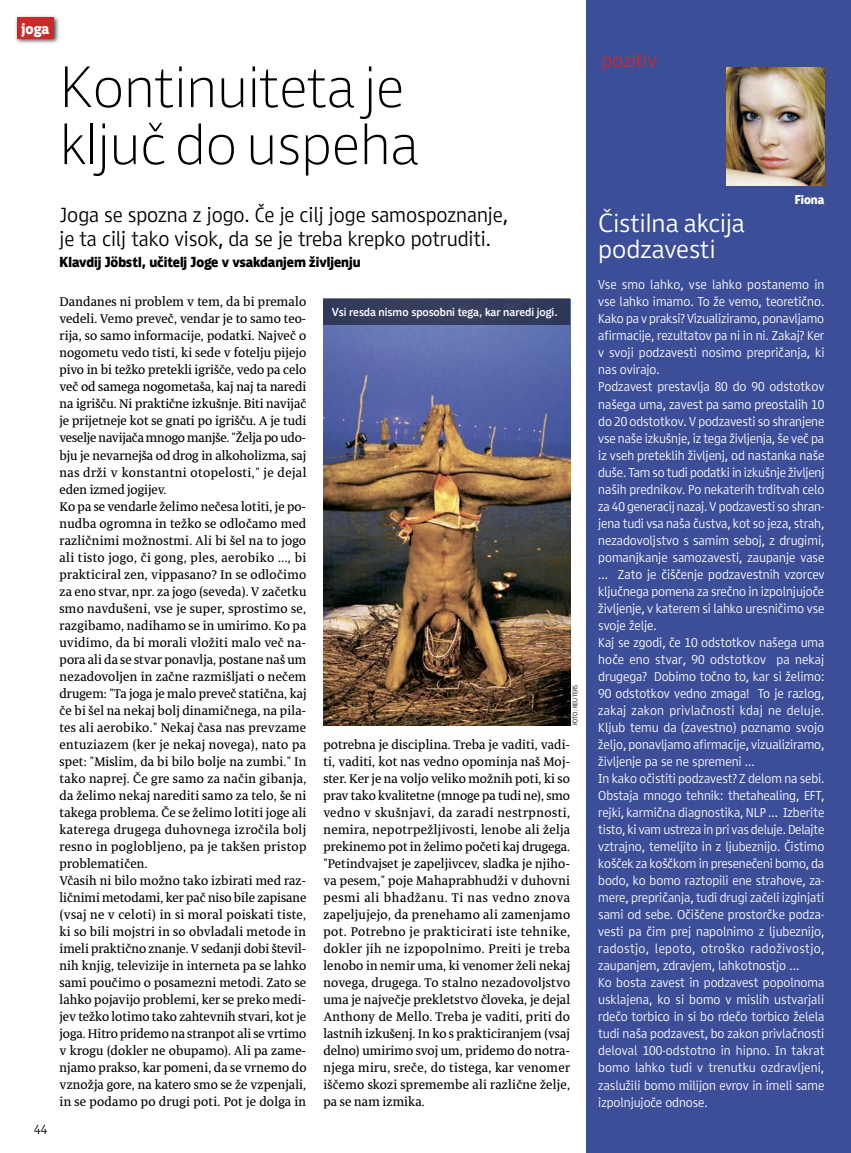
<style>
.page{position:relative;width:851px;height:1153px;background:#fff}
.page>*{position:absolute;margin:0;border:0;box-sizing:border-box;transform-origin:0 0}
.t1{font:300 60px/57px "Toti Sans";letter-spacing:-.01em;color:#000}
.t2{font:27px/26.2px "Toti Sans";color:#fff}
.t3{font:21px/24px "Toti Mali";letter-spacing:-.005em;color:#000}
.t4{font:21px "Toti Sans";letter-spacing:-.01em;color:#cc2a2a}
.t5{font:800 15.75px "Toti Slab";color:#fff}
.t6{font:800 15px "Toti Sans";color:#000}
.t7{font:13.5px "Toti Mali";color:#000}
.t8{font:13.2px/17px "Toti Mali";letter-spacing:-.005em;color:#fff}
.t9{font:800 13.2px "Toti Sans";color:#fff}
.t10{font:12.75px/17px "Toti Serif";letter-spacing:.01em;color:#000}
.t11{font:700 12px "Toti Sans";color:#fff}
.t12{font:6.75px "Toti Mali";color:#000}
</style>
<div class="page">
<img style="left:323px;top:325px;width:247px;height:400px">
<div style="left:14px;top:14px;width:47px;height:31px;background:#000;opacity:.75"></div>
<div style="left:17px;top:17px;width:37px;height:21px;background:#cc2a2a"></div>
<div style="left:323px;top:298px;width:247px;height:27px;background:#343d5c"></div>
<div style="left:586px;top:0;width:264px;height:1152px;background:#3c4e98"></div>
<img style="left:726px;top:67px;width:98px;height:118px">
<p class="t5" style="left:21px;top:19px;width:30px">joga</p>
<p class="t7" style="left:34px;top:1121px;width:15px">44</p>
<p class="t1" style="left:60px;top:58px;width:361px">Kontinuiteta je ključ do uspeha</p>
<p class="t3" style="left:60px;top:202px;width:450px">Joga se spozna z jogo. Če je cilj joge samospoznanje, je ta cilj tako visok, da se je treba krepko potruditi.</p>
<p class="t6" style="left:60px;top:252px;width:302px">Klavdij Jöbstl, učitelj Joge v vsakdanjem življenju</p>
<p class="t10" style="left:60px;top:293px;width:248px">Dandanes ni problem v tem, da bi premalo vedeli. Vemo preveč, vendar je to samo teo&shy;rija, so samo informacije, podatki. Največ o nogometu vedo tisti, ki sede v fotelju pijejo pivo in bi težko pretekli igrišče, vedo pa celo več od samega nogometaša, kaj naj ta naredi na igrišču. Ni praktične izkušnje. Biti navijač je prijetneje kot se gnati po igrišču. A je tudi veselje navijača mnogo manjše. "Želja po udo&shy;bju je nevarnejša od drog in alkoholizma, saj nas drži v konstantni otopelosti," je dejal eden izmed jogijev.<br>Ko pa se vendarle želimo nečesa lotiti, je po&shy;nudba ogromna in težko se odločamo med različnimi možnostmi. Ali bi šel na to jogo ali tisto jogo, či gong, ples, aerobiko ..., bi prakticiral zen, vippasano? In se odločimo za eno stvar, npr. za jogo (seveda). V začetku smo navdušeni, vse je super, sprostimo se, razgibamo, nadihamo se in umirimo. Ko pa uvidimo, da bi morali vložiti malo več na&shy;pora ali da se stvar ponavlja, postane naš um nezadovoljen in začne razmišljati o nečem drugem: "Ta joga je malo preveč statična, kaj če bi šel na nekaj bolj dinamičnega, na pila&shy;tes ali aerobiko." Nekaj časa nas prevzame entuziazem (ker je nekaj novega), nato pa spet: "Mislim, da bi bilo bolje na zumbi." In tako naprej. Če gre samo za način gibanja, da želimo nekaj narediti samo za telo, še ni takega problema. Če se želimo lotiti joge ali katerega drugega duhovnega izročila bolj resno in poglobljeno, pa je takšen pristop problematičen.<br>Včasih ni bilo možno tako izbirati med raz&shy;ličnimi metodami, ker pač niso bile zapisane (vsaj ne v celoti) in si moral poiskati tiste, ki so bili mojstri in so obvladali metode in imeli praktično znanje. V sedanji dobi števil&shy;nih knjig, televizije in interneta pa se lahko sami poučimo o posamezni metodi. Zato se lahko pojavijo problemi, ker se preko medi&shy;jev težko lotimo tako zahtevnih stvari, kot je joga. Hitro pridemo na stranpot ali se vrtimo v krogu (dokler ne obupamo). Ali pa zame&shy;njamo prakso, kar pomeni, da se vrnemo do vznožja gore, na katero smo se že vzpenjali, in se podamo po drugi poti. Pot je dolga in</p>
<p class="t11" style="left:332px;top:305px;width:227px">Vsi resda nismo sposobni tega, kar naredi jogi.</p>
<p class="t12" style="left:571px;top:725px;width:42px;rotate:-90deg">FOTO: REUTERS</p>
<p class="t10" style="left:323px;top:735px;width:248px;text-align:justify">potrebna je disciplina. Treba je vaditi, vadi&shy;ti, vaditi, kot nas vedno opominja naš Moj&shy;ster. Ker je na voljo veliko možnih poti, ki so prav tako kvalitetne (mnoge pa tudi ne), smo vedno v skušnjavi, da zaradi nestrpnosti, nemira, nepotrpežljivosti, lenobe ali želja prekinemo pot in želimo početi kaj drugega. "Petindvajset je zapeljivcev, sladka je njiho&shy;va pesem," poje Mahaprabhudži v duhovni pesmi ali bhadžanu. Ti nas vedno znova zapeljujejo, da prenehamo ali zamenjamo pot. Potrebno je prakticirati iste tehnike, dokler jih ne izpopolnimo. Preiti je treba lenobo in nemir uma, ki venomer želi nekaj novega, drugega. To stalno nezadovoljstvo uma je največje prekletstvo človeka, je dejal Anthony de Mello. Treba je vaditi, priti do lastnih izkušenj. In ko s prakticiranjem (vsaj delno) umirimo svoj um, pridemo do notra&shy;njega miru, sreče, do tistega, kar venomer iščemo skozi spremembe ali različne želje, pa se nam izmika.</p>
<p class="t4" style="left:601px;top:48px;width:57px">pozitiv</p>
<p class="t2" style="left:598px;top:209px;width:148px">Čistilna akcija podzavesti</p>
<p class="t9" style="left:794px;top:192px;width:31px">Fiona</p>
<p class="t8" style="left:598px;top:276px;width:228px">Vse smo lahko, vse lahko postanemo in vse lahko imamo. To že vemo, teoretično.<br>Kako pa v praksi? Vizualiziramo, ponavljamo afirmacije, rezultatov pa ni in ni. Zakaj? Ker v svoji podzavesti nosimo prepričanja, ki nas ovirajo.<br>Podzavest prestavlja 80 do 90 odstotkov našega uma, zavest pa samo preostalih 10 do 20 odstotkov. V podzavesti so shranjene vse naše izkušnje, iz tega življenja, še več pa iz vseh preteklih življenj, od nastanka naše duše. Tam so tudi podatki in izkušnje življenj naših prednikov. Po nekaterih trditvah celo za 40 generacij nazaj. V podzavesti so shran&shy;jena tudi vsa naša čustva, kot so jeza, strah, nezadovoljstvo s samim seboj, z drugimi, pomanjkanje samozavesti, zaupanje vase … Zato je čiščenje podzavestnih vzorcev ključnega pomena za srečno in izpolnjujoče življenje, v katerem si lahko uresničimo vse svoje želje.<br>Kaj se zgodi, če 10 odstotkov našega uma hoče eno stvar, 90 odstotkov pa nekaj drugega? Dobimo točno to, kar si želimo:<br>90 odstotkov vedno zmaga! To je razlog, zakaj zakon privlačnosti kdaj ne deluje.<br>Kljub temu da (zavestno) poznamo svojo željo, ponavljamo afirmacije, vizualiziramo, življenje pa se ne spremeni …<br>In kako očistiti podzavest? Z delom na sebi.<br>Obstaja mnogo tehnik: thetahealing, EFT, rejki, karmična diagnostika, NLP … Izberite tisto, ki vam ustreza in pri vas deluje. Delajte vztrajno, temeljito in z ljubeznijo. Čistimo košček za koščkom in presenečeni bomo, da bodo, ko bomo raztopili ene strahove, za&shy;mere, prepričanja, tudi drugi začeli izginjati sami od sebe. Očiščene prostorčke podza&shy;vesti pa čim prej napolnimo z ljubeznijo, radostjo, lepoto, otroško radoživostjo, zaupanjem, zdravjem, lahkotnostjo …<br>Ko bosta zavest in podzavest popolnoma usklajena, ko si bomo v mislih ustvarjali rdečo torbico in si bo rdečo torbico želela tudi naša podzavest, bo zakon privlačnosti deloval 100-odstotno in hipno. In takrat bomo lahko tudi v trenutku ozdravljeni, zaslužili bomo milijon evrov in imeli same izpolnjujoče odnose.</p>
</div>
